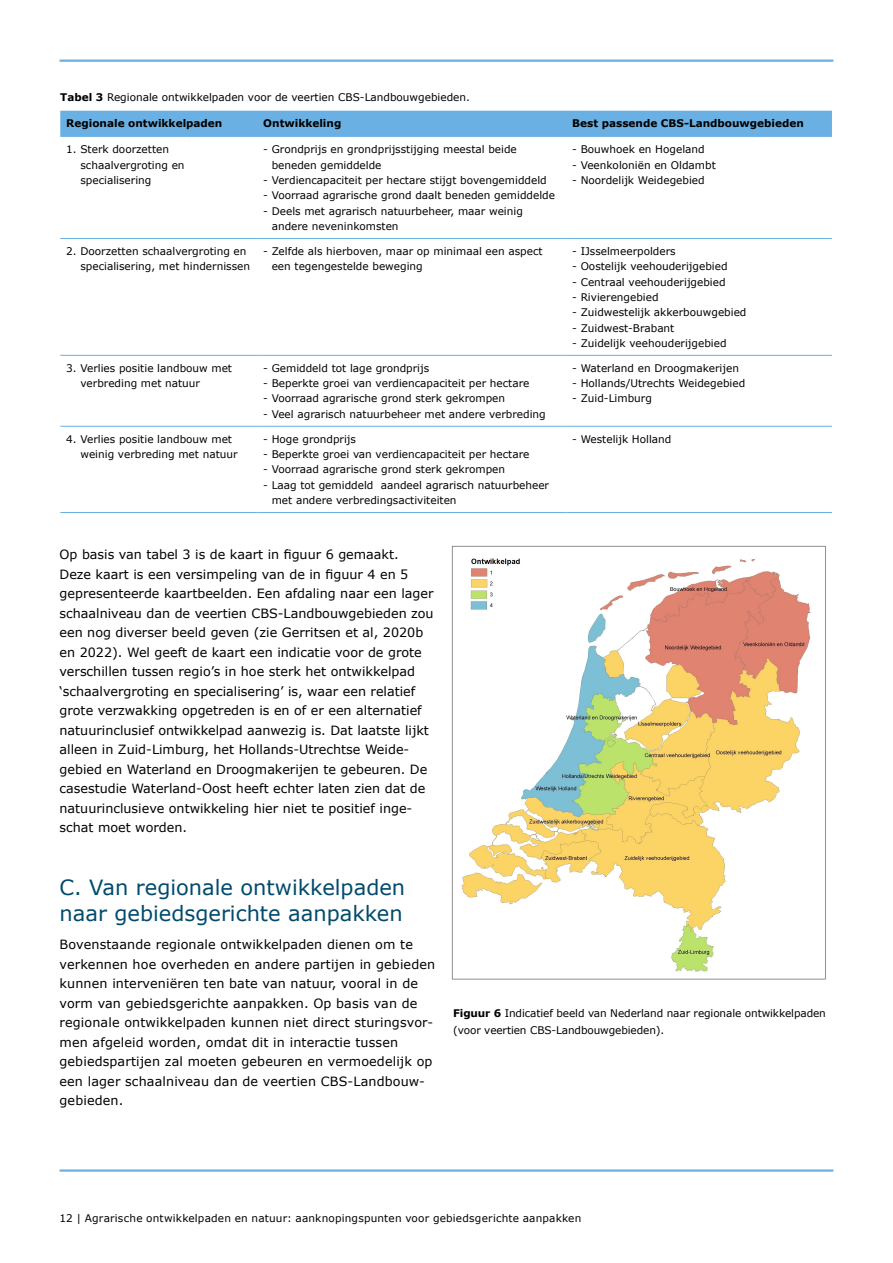
<style>
.page{position:relative;width:893px;height:1263px;background:#fff}
.page>*{position:absolute;margin:0;border:0;box-sizing:border-box;transform-origin:0 0}
.t1{font:21px/25.5px "Verdana";color:#004a6c}
.t2{font:12.75px/19.5px "Verdana";color:#000}
.t3{font:10.5px/15.3px "Verdana";color:#000}
.t4{font:700 10.5px "Verdana";color:#000}
.s1{font-weight:700}
</style>
<div class="page">
<div style="left:60px;top:111px;width:772px;height:26px;background:#6ab0e2"></div>
<hr style="left:60px;top:238px;width:197px;height:1px;background:#6ab0e2">
<hr style="left:257px;top:238px;width:309px;height:1px;background:#6ab0e2">
<hr style="left:566px;top:238px;width:266px;height:1px;background:#6ab0e2">
<hr style="left:60px;top:355px;width:197px;height:1px;background:#6ab0e2">
<hr style="left:257px;top:355px;width:309px;height:1px;background:#6ab0e2">
<hr style="left:566px;top:355px;width:266px;height:1px;background:#6ab0e2">
<hr style="left:60px;top:426px;width:197px;height:1px;background:#6ab0e2">
<hr style="left:257px;top:426px;width:309px;height:1px;background:#6ab0e2">
<hr style="left:566px;top:426px;width:266px;height:1px;background:#6ab0e2">
<hr style="left:60px;top:512px;width:197px;height:1px;background:#6ab0e2">
<hr style="left:257px;top:512px;width:309px;height:1px;background:#6ab0e2">
<hr style="left:566px;top:512px;width:266px;height:1px;background:#6ab0e2">
<hr style="left:60px;top:60px;width:773px;height:2px;background:#6ab0e2">
<hr style="left:60px;top:1169px;width:773px;height:3px;background:#6ab0e2">
<img style="left:451px;top:545px;width:375px;height:435px">
<p class="t3" style="left:60px;top:89px;width:411px"><span class="s1">Tabel 3</span> Regionale ontwikkelpaden voor de veertien CBS-Landbouwgebieden.</p>
<p class="t4" style="left:66px;top:116px;width:158px">Regionale ontwikkelpaden</p>
<p class="t4" style="left:263px;top:116px;width:80px">Ontwikkeling</p>
<p class="t4" style="left:572px;top:116px;width:233px">Best passende CBS-Landbouwgebieden</p>
<p class="t3" style="left:80px;top:142px;width:106px;text-indent:-14px">1. Sterk doorzetten schaalvergroting en specialisering</p>
<p class="t3" style="left:272px;top:142px;width:247px;text-indent:-8px">- Grondprijs en grondprijsstijging meestal beide beneden gemiddelde</p>
<p class="t3" style="left:572px;top:142px;width:134px">- Bouwhoek en Hogeland</p>
<p class="t3" style="left:572px;top:157px;width:145px">- Veenkoloniën en Oldambt</p>
<p class="t3" style="left:572px;top:172px;width:134px">- Noordelijk Weidegebied</p>
<p class="t3" style="left:263px;top:172px;width:285px">- Verdiencapaciteit per hectare stijgt bovengemiddeld</p>
<p class="t3" style="left:263px;top:188px;width:293px">- Voorraad agrarische grond daalt beneden gemiddelde</p>
<p class="t3" style="left:272px;top:203px;width:253px;text-indent:-8px">- Deels met agrarisch natuurbeheer, maar weinig andere neveninkomsten</p>
<p class="t3" style="left:80px;top:243px;width:171px;text-indent:-14px">2. Doorzetten schaalvergroting en specialisering, met hindernissen</p>
<p class="t3" style="left:272px;top:243px;width:272px;text-indent:-8px">- Zelfde als hierboven, maar op minimaal een aspect een tegengestelde beweging</p>
<p class="t3" style="left:572px;top:243px;width:105px">- IJsselmeerpolders</p>
<p class="t3" style="left:572px;top:259px;width:157px">- Oostelijk veehouderijgebied</p>
<p class="t3" style="left:572px;top:274px;width:155px">- Centraal veehouderijgebied</p>
<p class="t3" style="left:572px;top:289px;width:88px">- Rivierengebied</p>
<p class="t3" style="left:572px;top:305px;width:176px">- Zuidwestelijk akkerbouwgebied</p>
<p class="t3" style="left:572px;top:320px;width:104px">- Zuidwest-Brabant</p>
<p class="t3" style="left:572px;top:335px;width:156px">- Zuidelijk veehouderijgebied</p>
<p class="t3" style="left:80px;top:360px;width:153px;text-indent:-14px">3. Verlies positie landbouw met verbreding met natuur</p>
<p class="t3" style="left:263px;top:360px;width:168px">- Gemiddeld tot lage grondprijs</p>
<p class="t3" style="left:263px;top:376px;width:268px">- Beperkte groei van verdiencapaciteit per hectare</p>
<p class="t3" style="left:263px;top:391px;width:243px">- Voorraad agrarische grond sterk gekrompen</p>
<p class="t3" style="left:263px;top:406px;width:284px">- Veel agrarisch natuurbeheer met andere verbreding</p>
<p class="t3" style="left:80px;top:431px;width:159px;text-indent:-14px">4. Verlies positie landbouw met weinig verbreding met natuur</p>
<p class="t3" style="left:263px;top:431px;width:94px">- Hoge grondprijs</p>
<p class="t3" style="left:263px;top:446px;width:268px">- Beperkte groei van verdiencapaciteit per hectare</p>
<p class="t3" style="left:263px;top:462px;width:243px">- Voorraad agrarische grond sterk gekrompen</p>
<p class="t3" style="left:272px;top:477px;width:279px;text-indent:-8px">- Laag tot gemiddeld aandeel agrarisch natuurbeheer met andere verbredingsactiviteiten</p>
<p class="t2" style="left:60px;top:545px;width:376px">Op basis van tabel 3 is de kaart in figuur 6 gemaakt.<br>Deze kaart is een versimpeling van de in figuur 4 en 5 gepresenteerde kaartbeelden. Een afdaling naar een lager schaalniveau dan de veertien CBS-Landbouwgebieden zou een nog diverser beeld geven (zie Gerritsen et al, 2020b en 2022). Wel geeft de kaart een indicatie voor de grote verschillen tussen regio’s in hoe sterk het ontwikkelpad ‘schaalvergroting en specialisering’ is, waar een relatief grote verzwakking opgetreden is en of er een alternatief natuurinclusief ontwikkelpad aanwezig is. Dat laatste lijkt alleen in Zuid-Limburg, het Hollands-Utrechtse Weide&shy;gebied en Waterland en Droogmakerijen te gebeuren. De casestudie Waterland-Oost heeft echter laten zien dat de natuurinclusieve ontwikkeling hier niet te positief inge&shy;schat moet worden.</p>
<p class="t3" style="left:572px;top:360px;width:168px">- Waterland en Droogmakerijen</p>
<p class="t3" style="left:572px;top:376px;width:175px">- Hollands/Utrechts Weidegebied</p>
<p class="t3" style="left:572px;top:391px;width:81px">- Zuid-Limburg</p>
<p class="t3" style="left:572px;top:431px;width:101px">- Westelijk Holland</p>
<p class="t1" style="left:60px;top:874px;width:347px">C. Van regionale ontwikkelpaden naar gebiedsgerichte aanpakken</p>
<p class="t2" style="left:60px;top:935px;width:377px">Bovenstaande regionale ontwikkelpaden dienen om te verkennen hoe overheden en andere partijen in gebieden kunnen interveniëren ten bate van natuur, vooral in de vorm van gebiedsgerichte aanpakken. Op basis van de regionale ontwikkelpaden kunnen niet direct sturingsvor&shy;men afgeleid worden, omdat dit in interactie tussen gebiedspartijen zal moeten gebeuren en vermoedelijk op een lager schaalniveau dan de veertien CBS-Landbouw-- gebieden.</p>
<p class="t3" style="left:453px;top:1005px;width:374px;line-height:16.5px"><span class="s1">Figuur 6</span> Indicatief beeld van Nederland naar regionale ontwikkelpaden (voor veertien CBS-Landbouwgebieden).</p>
<p class="t3" style="left:60px;top:1210px;width:523px">12 | Agrarische ontwikkelpaden en natuur: aanknopingspunten voor gebiedsgerichte aanpakken</p>
</div>
